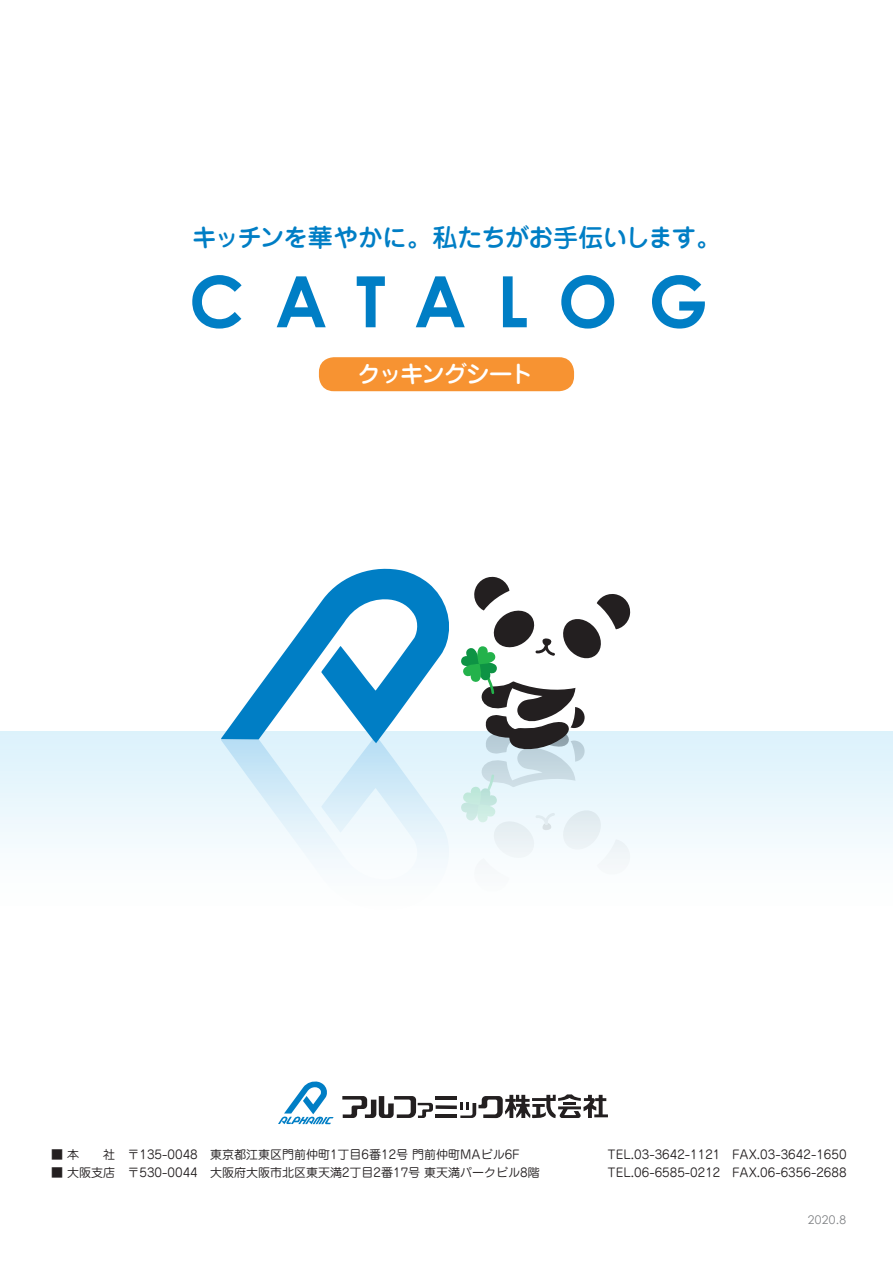
<style>
.page{position:relative;width:893px;height:1263px;background:#fff}
.page>*{position:absolute;margin:0;border:0;box-sizing:border-box;transform-origin:0 0}
.t1{font:700 70.8px "Century Gothic";letter-spacing:.425em;color:#007ec5}
.t2{font:500 25.2px "Jun 34 Pro";letter-spacing:-.045em;color:#007ec5}
.t3{font:500 24px "Jun 34 Pro";letter-spacing:-.1em;color:#fff}
.t4{font:12px "Jun 201 Pro";color:#231f20}
.t5{font:12px "Century Gothic";color:#808285}
</style>
<div class="page">
<div style="left:319px;top:357px;width:255px;height:34px;background:#f79332;border-radius:15px"></div>
<div style="left:0;top:731px;width:893px;height:191px;background:linear-gradient(to bottom,#dcf1fb,#fff)"></div>
<svg style="left:221px;top:568px;width:232px;height:347px"></svg>
<svg style="left:460px;top:576px;width:171px;height:317px"></svg>
<hr style="left:436px;top:1096px;width:21px;height:4px;background:#231f20">
<svg style="left:436px;top:1105px;width:21px;height:4px"></svg>
<hr style="left:436px;top:1114px;width:21px;height:4px;background:#231f20">
<svg style="left:342px;top:1096px;width:91px;height:22px"></svg>
<svg style="left:460px;top:1094px;width:148px;height:25px"></svg>
<svg style="left:278px;top:1081px;width:56px;height:43px"></svg>
<p class="t2" style="left:192px;top:218px;width:531px">キッチンを華やかに。私たちがお手伝いします。</p>
<p class="t1" style="left:189px;top:257px;width:520px">CATALOG</p>
<p class="t3" style="left:357px;top:355px;width:179px">クッキングシート</p>
<p class="t4" style="left:51px;top:1145px;width:470px">■ 本　　社 〒135-0048 東京都江東区門前仲町1丁目6番12号 門前仲町MAビル6F</p>
<p class="t4" style="left:608px;top:1145px;width:240px">TEL.03-3642-1121 FAX.03-3642-1650</p>
<p class="t4" style="left:51px;top:1163px;width:490px">■ 大阪支店 〒530-0044 大阪府大阪市北区東天満2丁目2番17号 東天満パークビル8階</p>
<p class="t4" style="left:608px;top:1163px;width:240px">TEL.06-6585-0212 FAX.06-6356-2688</p>
<p class="t5" style="left:808px;top:1213px;width:40px">2020.8</p>
</div>
